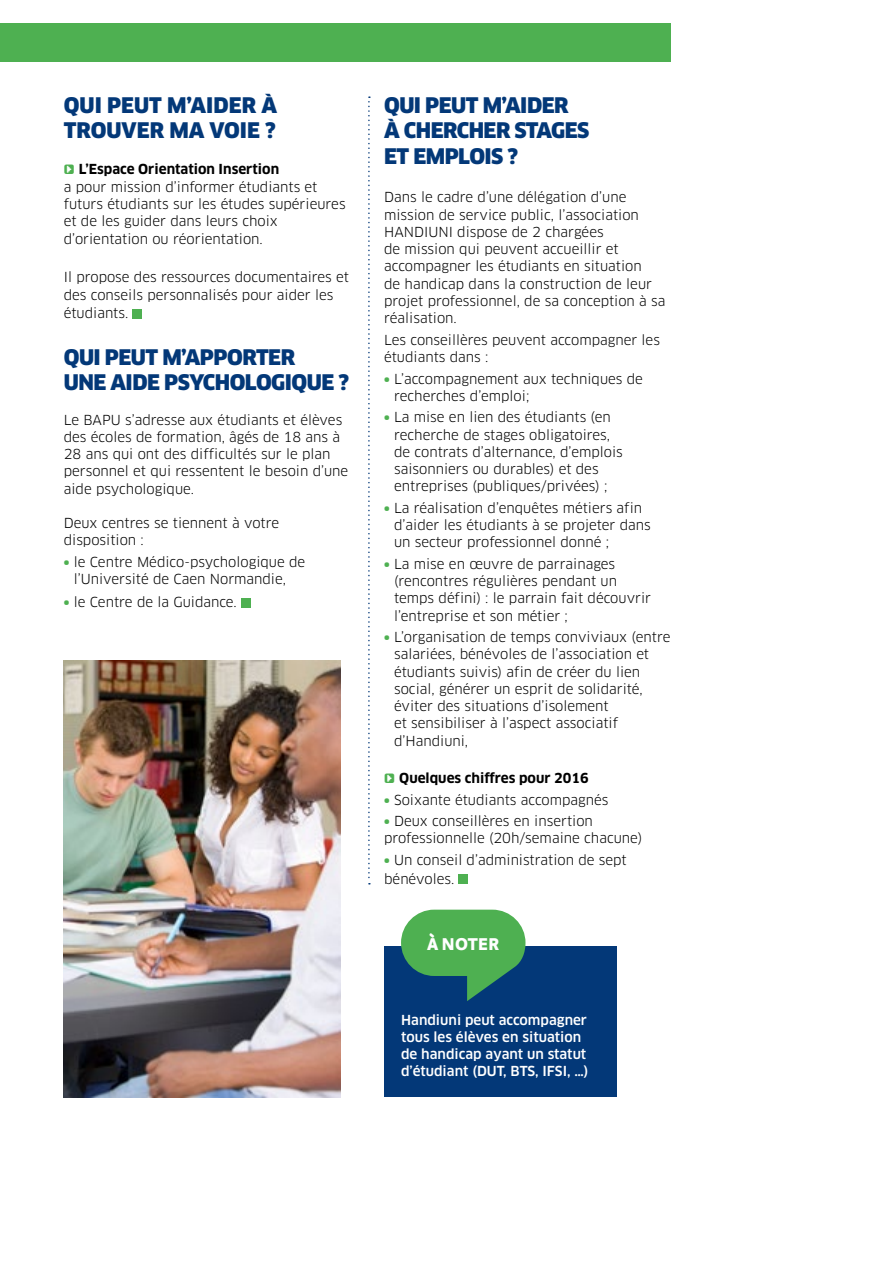
<style>
.page{position:relative;width:893px;height:1263px;background:#fff}
.page>*{position:absolute;margin:0;border:0;box-sizing:border-box;transform-origin:0 0}
.t1{font:900 21px/25.2px "Clan";letter-spacing:-.025em;color:#033878}
.t2{font:900 21px/25.2px "Clan";color:#033878}
.t3{font:900 18px "Strada";color:#fff}
.t4{font:13.5px/17.2px "Clan";color:#000}
.t5{font:500 13.5px/17.2px "Clan OSF";color:#fff}
.t6{font:700 13.5px "Clan";color:#000}
.s1{color:#4eb051}
.s2{font-weight:700}
.s3{font-weight:900;color:#4eb051}
</style>
<div class="page">
<div style="left:133px;top:309px;width:9px;height:9px;background:#4eb051"></div>
<div style="left:241px;top:598px;width:9px;height:9px;background:#4eb051"></div>
<div style="left:459px;top:874px;width:9px;height:9px;background:#4eb051"></div>
<div style="left:384px;top:946px;width:233px;height:151px;background:#033878"></div>
<svg style="left:401px;top:910px;width:124px;height:91px"></svg>
<div style="left:0;top:23px;width:670px;height:39px;background:#4eb051"></div>
<svg style="left:368px;top:96px;width:2px;height:788px"></svg>
<img style="left:64px;top:660px;width:277px;height:437px">
<h1 class="t2" style="left:64px;top:93px;width:215px">QUI PEUT M’AIDER À<br>TROUVER MA VOIE ?</h1>
<p class="t4" style="left:64px;top:161px;width:283px"><span class="s1">❖</span> <span class="s2">L’Espace Orientation Insertion<br></span>a pour mission d’informer étudiants et futurs étudiants sur les études supérieures et de les guider dans leurs choix d’orientation ou réorientation.</p>
<p class="t4" style="left:64px;top:269px;width:287px">Il propose des ressources documentaires et des conseils personnalisés pour aider les</p>
<p class="t4" style="left:64px;top:305px;width:66px">étudiants.</p>
<h1 class="t1" style="left:64px;top:345px;width:287px">QUI PEUT M’APPORTER<br>UNE AIDE PSYCHOLOGIQUE ?</h1>
<p class="t4" style="left:64px;top:411px;width:286px">Le BAPU s’adresse aux étudiants et élèves des écoles de formation, âgés de 18 ans à 28 ans qui ont des difficultés sur le plan personnel et qui ressentent le besoin d’une aide psychologique.</p>
<p class="t4" style="left:64px;top:515px;width:217px">Deux centres se tiennent à votre disposition :</p>
<p class="t4" style="left:74px;top:553px;width:233px;text-indent:-10px"><span class="s3">•</span> le Centre Médico-psychologique de l’Université de Caen Normandie,</p>
<p class="t4" style="left:64px;top:594px;width:175px"><span class="s3">•</span> le Centre de la Guidance.</p>
<h1 class="t1" style="left:384px;top:93px;width:207px">QUI PEUT M’AIDER<br>À CHERCHER STAGES<br>ET EMPLOIS ?</h1>
<p class="t4" style="left:384px;top:189px;width:283px">Dans le cadre d’une délégation d’une mission de service public, l’association HANDIUNI dispose de 2 chargées<br>de mission qui peuvent accueillir et accompagner les étudiants en situation<br>de handicap dans la construction de leur projet professionnel, de sa conception à sa réalisation.</p>
<p class="t4" style="left:384px;top:331px;width:277px">Les conseillères peuvent accompagner les étudiants dans :</p>
<p class="t4" style="left:394px;top:370px;width:250px;text-indent:-10px"><span class="s3">•</span> L’accompagnement aux techniques de recherches d’emploi;</p>
<p class="t4" style="left:394px;top:409px;width:230px;text-indent:-10px"><span class="s3">•</span> La mise en lien des étudiants (en recherche de stages obligatoires, de contrats d’alternance, d’emplois saisonniers ou durables) et des entreprises (publiques/privées) ;</p>
<p class="t4" style="left:394px;top:499px;width:258px;text-indent:-10px"><span class="s3">•</span> La réalisation d’enquêtes métiers afin d’aider les étudiants à se projeter dans un secteur professionnel donné ;</p>
<p class="t4" style="left:394px;top:555px;width:259px;text-indent:-10px"><span class="s3">•</span> La mise en œuvre de parrainages (rencontres régulières pendant un temps défini) : le parrain fait découvrir l’entreprise et son métier ;</p>
<p class="t4" style="left:394px;top:629px;width:278px;text-indent:-10px"><span class="s3">•</span> L’organisation de temps conviviaux (entre salariées, bénévoles de l’association et étudiants suivis) afin de créer du lien social, générer un esprit de solidarité, éviter des situations d’isolement<br>et sensibiliser à l’aspect associatif d’Handiuni,</p>
<p class="t6" style="left:384px;top:771px;width:206px"><span class="s1">❖</span> Quelques chiffres pour 2016</p>
<p class="t4" style="left:384px;top:791px;width:226px"><span class="s3">•</span> Soixante étudiants accompagnés</p>
<p class="t4" style="left:384px;top:813px;width:260px"><span class="s3">•</span> Deux conseillères en insertion professionnelle (20h/semaine chacune)</p>
<p class="t4" style="left:384px;top:851px;width:244px;line-height:18.8px"><span class="s3">•</span> Un conseil d’administration de sept bénévoles.</p>
<h2 class="t3" style="left:427px;top:933px;width:74px">À NOTER</h2>
<p class="t5" style="left:401px;top:1011px;width:189px">Handiuni peut accompagner tous les élèves en situation de handicap ayant un statut d’étudiant (DUT, BTS, IFSI, …)</p>
</div>
